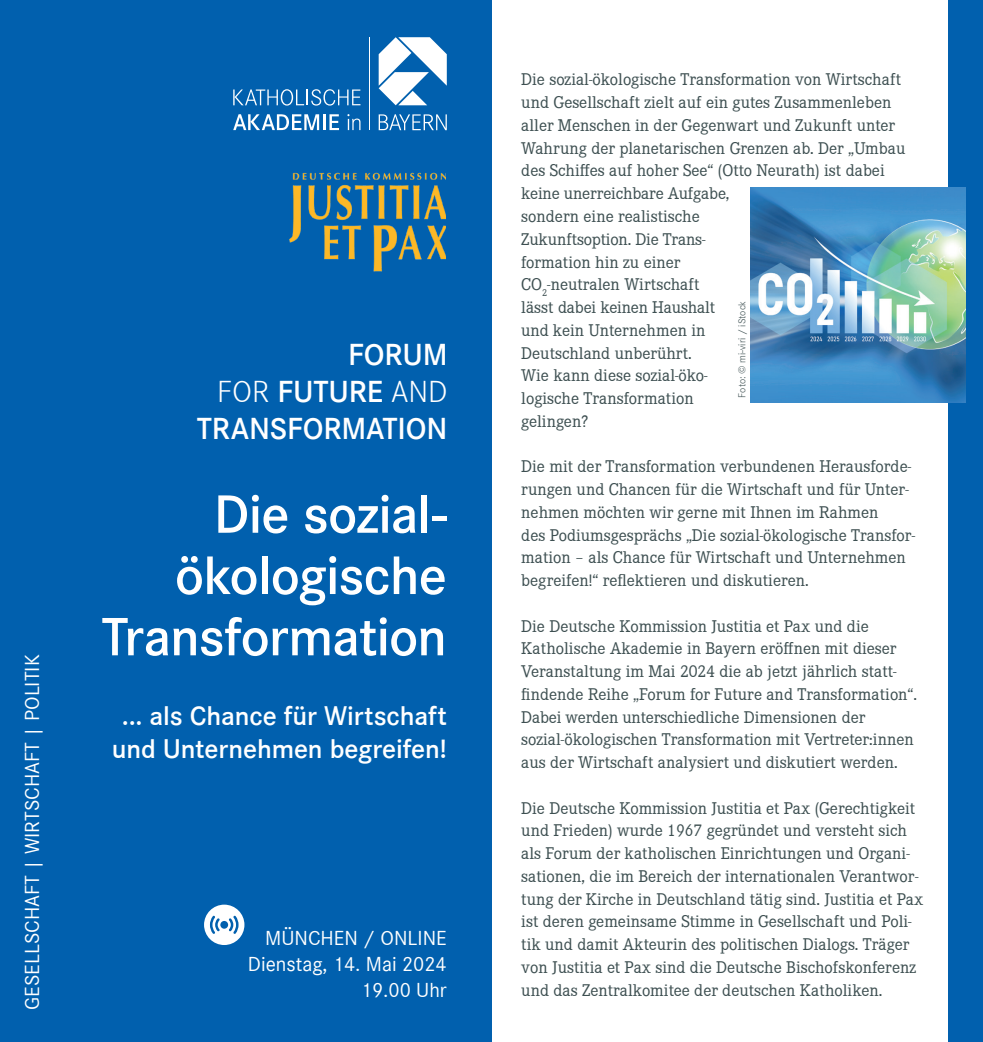
<style>
.page{position:relative;width:983px;height:1042px;background:#fff}
.page>*{position:absolute;margin:0;border:0;box-sizing:border-box;transform-origin:0 0}
.t1{font:600 56px/61.2px "Corporate S";letter-spacing:-.015em;color:#fff;text-align:right}
.t2{font:600 31.5px/36.8px "Corporate S";letter-spacing:-.01em;color:#fff;text-align:right}
.t3{font:600 28px/33.2px "Corporate S";letter-spacing:-.005em;color:#fff;text-align:center}
.t4{font:21px/26.2px "Corporate S";color:#fff;text-align:right}
.t5{font:17.5px/22.8px "Corporate E";color:#3d4f51}
.t6{font:300 10.5px "Corporate S";color:#3d4f51}
.s1{font-weight:300}
</style>
<div class="page">
<div style="left:0;top:0;width:491px;height:1042px;background:#0160ae"></div>
<div style="left:947px;top:0;width:35px;height:1042px;background:#0160ae"></div>
<svg style="left:378px;top:37px;width:68px;height:68px"></svg>
<svg style="left:378px;top:114px;width:68px;height:16px"></svg>
<svg style="left:233px;top:114px;width:106px;height:16px"></svg>
<svg style="left:347px;top:114px;width:13px;height:16px"></svg>
<svg style="left:233px;top:89px;width:127px;height:17px"></svg>
<hr style="left:369px;top:37px;width:1px;height:93px;background:#fff">
<img style="left:750px;top:188px;width:215px;height:214px">
<img style="left:289px;top:172px;width:156px;height:100px">
<svg style="left:204px;top:904px;width:40px;height:41px"></svg>
<p class="t4" style="left:18px;top:1009px;width:356px;rotate:-90deg">GESELLSCHAFT | WIRTSCHAFT | POLITIK</p>
<h2 class="t2" style="left:197px;top:335px;width:252px">FORUM<br><span class="s1">FOR</span> FUTURE <span class="s1">AND<br></span>TRANSFORMATION</h2>
<h1 class="t1" style="left:101px;top:482px;width:347px">Die sozial&shy;ökologische<br>Transformation</h1>
<h3 class="t3" style="left:112px;top:698px;width:336px">... als Chance für Wirtschaft und Unternehmen begreifen!</h3>
<p class="t4" style="left:248px;top:924px;width:200px">MÜNCHEN / ONLINE<br>Dienstag, 14. Mai 2024<br>19.00 Uhr</p>
<p class="t5" style="left:521px;top:68px;width:385px">Die sozial-ökologische Transformation von Wirtschaft und Gesellschaft zielt auf ein gutes Zusammenleben aller Menschen in der Gegenwart und Zukunft unter Wahrung der planetarischen Grenzen ab. Der „Umbau des Schiffes auf hoher See“ (Otto Neurath) ist dabei keine unerreichbare Aufgabe,<br>sondern eine realistische<br>Zukunftsoption. Die Trans-<br>formation hin zu einer<br>CO<sub>2</sub>-neutralen Wirtschaft<br>lässt dabei keinen Haushalt<br>und kein Unternehmen in<br>Deutschland unberührt.<br>Wie kann diese sozial-öko-<br>logische Transformation<br>gelingen?</p>
<p class="t5" style="left:521px;top:455px;width:395px">Die mit der Transformation verbundenen Herausforde&shy;rungen und Chancen für die Wirtschaft und für Unter&shy;nehmen möchten wir gerne mit Ihnen im Rahmen<br>des Podiumsgesprächs „Die sozial-ökologische Transfor&shy;mation – als Chance für Wirtschaft und Unternehmen begreifen!“ reflektieren und diskutieren.</p>
<p class="t5" style="left:521px;top:614px;width:397px">Die Deutsche Kommission Justitia et Pax und die Katholische Akademie in Bayern eröffnen mit dieser Veranstaltung im Mai 2024 die ab jetzt jährlich statt&shy;findende Reihe „Forum for Future and Transformation“.<br>Dabei werden unterschiedliche Dimensionen der sozial-ökologischen Transformation mit Vertreter:innen aus der Wirtschaft analysiert und diskutiert werden.</p>
<p class="t5" style="left:521px;top:796px;width:403px">Die Deutsche Kommission Justitia et Pax (Gerechtigkeit und Frieden) wurde 1967 gegründet und versteht sich als Forum der katholischen Einrichtungen und Organi&shy;sationen, die im Bereich der internationalen Verantwor&shy;tung der Kirche in Deutschland tätig sind. Justitia et Pax ist deren gemeinsame Stimme in Gesellschaft und Poli&shy;tik und damit Akteurin des politischen Dialogs. Träger von Justitia et Pax sind die Deutsche Bischofskonferenz und das Zentralkomitee der deutschen Katholiken.</p>
<p class="t6" style="left:735px;top:397px;width:98px;rotate:-90deg">Foto: © mi-viri / iStock</p>
</div>
